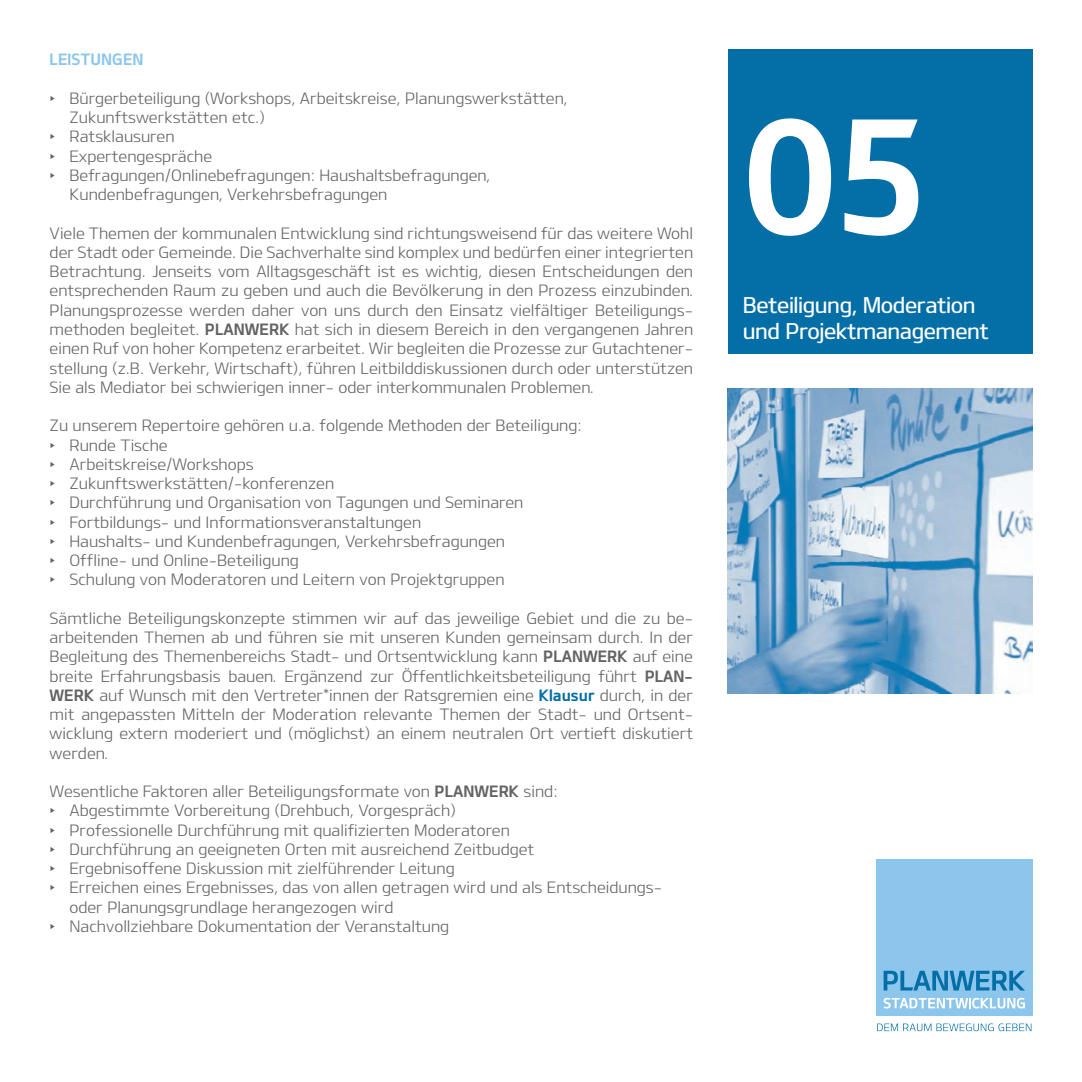
<style>
.page{position:relative;width:1082px;height:1082px;background:#fff}
.page>*{position:absolute;margin:0;border:0;box-sizing:border-box;transform-origin:0 0}
.t1{font:157.5px "Design KOTFB";color:#fff}
.t2{font:21.88px/26.2px "Design KOTFM";letter-spacing:-.02em;color:#fff}
.t3{font:15.75px/19.2px "Design KOTFL";color:#636366;text-align:justify}
.t4{font:15.75px "Design KOTFB";color:#8cc6ec}
.s1{font-family:"Design KOTFB"}
.s2{font-family:"Design KOTFB";color:#046ea7}
</style>
<div class="page">
<div style="left:876px;top:859px;width:156px;height:156px;background:#8cc6ec"></div>
<svg style="left:883px;top:970px;width:141px;height:20px"></svg>
<svg style="left:883px;top:997px;width:141px;height:11px"></svg>
<svg style="left:877px;top:1023px;width:154px;height:8px"></svg>
<div style="left:728px;top:50px;width:304px;height:304px;background:#046ea7"></div>
<img style="left:728px;top:389px;width:304px;height:304px">
<p class="t4" style="left:50px;top:50px;width:95px">LEISTUNGEN</p>
<p class="t3" style="left:50px;top:88px;width:519px"><span class="s1">‣</span> Bürgerbeteiligung (Workshops, Arbeitskreise, Planungswerkstätten,</p>
<p class="t3" style="left:69px;top:107px;width:197px">Zukunftswerkstätten etc.)</p>
<p class="t3" style="left:50px;top:126px;width:126px"><span class="s1">‣</span> Ratsklausuren</p>
<p class="t3" style="left:50px;top:146px;width:164px"><span class="s1">‣</span> Expertengespräche</p>
<p class="t3" style="left:50px;top:165px;width:442px"><span class="s1">‣</span> Befragungen/Onlinebefragungen: Haushaltsbefragungen,</p>
<p class="t3" style="left:69px;top:184px;width:319px">Kundenbefragungen, Verkehrsbefragungen</p>
<p class="t3" style="left:50px;top:223px;width:645px">Viele Themen der kommunalen Entwicklung sind richtungsweisend für das weitere Wohl der Stadt oder Gemeinde. Die Sachverhalte sind komplex und bedürfen einer integrierten Betrachtung. Jenseits vom Alltagsgeschäft ist es wichtig, diesen Entscheidungen den entsprechenden Raum zu geben und auch die Bevölkerung in den Prozess einzubinden.<br>Planungsprozesse werden daher von uns durch den Einsatz vielfältiger Beteiligungs&shy;methoden begleitet. <span class="s1">PLANWERK</span> hat sich in diesem Bereich in den vergangenen Jahren einen Ruf von hoher Kompetenz erarbeitet. Wir begleiten die Prozesse zur Gutachtener&shy;stellung (z.B. Verkehr, Wirtschaft), führen Leitbilddiskussionen durch oder unterstützen Sie als Mediator bei schwierigen inner- oder interkommunalen Problemen.</p>
<p class="t3" style="left:50px;top:415px;width:533px;text-align:left">Zu unserem Repertoire gehören u.a. folgende Methoden der Beteiligung: <span class="s1">‣</span> Runde Tische<br><span class="s1">‣</span> Arbeitskreise/Workshops<br><span class="s1">‣</span> Zukunftswerkstätten/-konferenzen<br><span class="s1">‣</span> Durchführung und Organisation von Tagungen und Seminaren<br><span class="s1">‣</span> Fortbildungs- und Informationsveranstaltungen<br><span class="s1">‣</span> Haushalts- und Kundenbefragungen, Verkehrsbefragungen<br><span class="s1">‣</span> Offline- und Online-Beteiligung<br><span class="s1">‣</span> Schulung von Moderatoren und Leitern von Projektgruppen</p>
<p class="t3" style="left:50px;top:608px;width:645px">Sämtliche Beteiligungskonzepte stimmen wir auf das jeweilige Gebiet und die zu be&shy;arbeitenden Themen ab und führen sie mit unseren Kunden gemeinsam durch. In der Begleitung des Themenbereichs Stadt- und Ortsentwicklung kann <span class="s1">PLANWERK</span> auf eine breite Erfahrungsbasis bauen. Ergänzend zur Öffentlichkeitsbeteiligung führt <span class="s1">PLAN-WERK</span> auf Wunsch mit den Vertreter*innen der Ratsgremien eine <span class="s2">Klausur</span> durch, in der mit angepassten Mitteln der Moderation relevante Themen der Stadt- und Ortsent&shy;wicklung extern moderiert und (möglichst) an einem neutralen Ort vertieft diskutiert werden.</p>
<p class="t3" style="left:50px;top:781px;width:509px">Wesentliche Faktoren aller Beteiligungsformate von <span class="s1">PLANWERK</span> sind:</p>
<p class="t3" style="left:50px;top:800px;width:408px"><span class="s1">‣</span> Abgestimmte Vorbereitung (Drehbuch, Vorgespräch)</p>
<p class="t3" style="left:50px;top:819px;width:462px"><span class="s1">‣</span> Professionelle Durchführung mit qualifizierten Moderatoren</p>
<p class="t3" style="left:50px;top:839px;width:486px"><span class="s1">‣</span> Durchführung an geeigneten Orten mit ausreichend Zeitbudget</p>
<p class="t3" style="left:50px;top:858px;width:406px"><span class="s1">‣</span> Ergebnisoffene Diskussion mit zielführender Leitung</p>
<p class="t3" style="left:50px;top:877px;width:614px"><span class="s1">‣</span> Erreichen eines Ergebnisses, das von allen getragen wird und als Entscheidungs-</p>
<p class="t3" style="left:69px;top:896px;width:325px">oder Planungsgrundlage herangezogen wird</p>
<p class="t3" style="left:50px;top:916px;width:401px"><span class="s1">‣</span> Nachvollziehbare Dokumentation der Veranstaltung</p>
<h1 class="t1" style="left:742px;top:77px;width:187px">05</h1>
<h2 class="t2" style="left:742px;top:291px;width:248px">Beteiligung, Moderation und Projektmanagement</h2>
</div>
